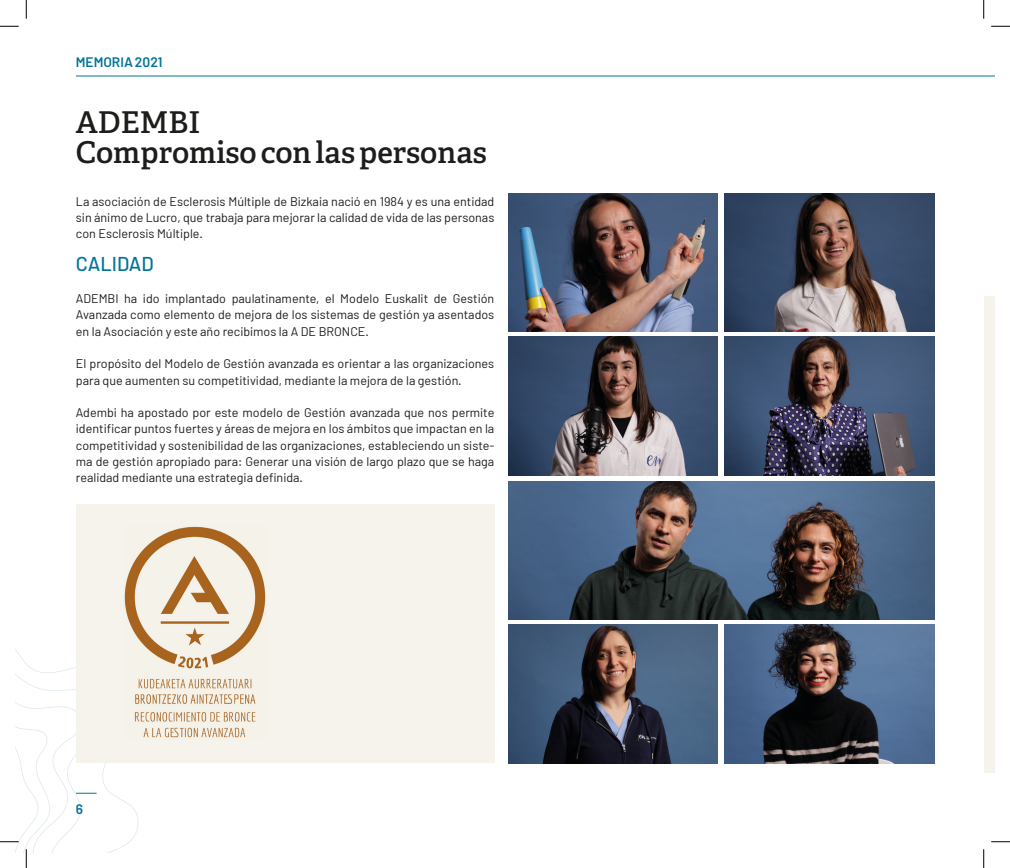
<style>
.page{position:relative;width:1010px;height:868px;background:#fff}
.page>*{position:absolute;margin:0;border:0;box-sizing:border-box;transform-origin:0 0}
.t1{font:600 30px/30px "Adelle";color:#1d1d1b}
.t2{font:500 20px "Barlow";color:#007499}
.t3{font:600 13.75px "Barlow";color:#007499}
.t4{font:12.5px/16.2px "Barlow";color:#1d1d1b;text-align:justify}
</style>
<div class="page">
<svg style="left:16px;top:650px;width:123px;height:202px"></svg>
<hr style="left:76px;top:76px;width:918px;height:1px;background:#007499">
<svg style="left:76px;top:792px;width:21px;height:1px"></svg>
<div style="left:76px;top:505px;width:418px;height:258px;background:#f5f3eb"></div>
<img style="left:124px;top:526px;width:142px;height:212px">
<img style="left:508px;top:193px;width:209px;height:138px">
<img style="left:508px;top:337px;width:209px;height:138px">
<img style="left:724px;top:193px;width:209px;height:138px">
<img style="left:724px;top:337px;width:209px;height:138px">
<img style="left:508px;top:481px;width:425px;height:138px">
<img style="left:508px;top:624px;width:209px;height:139px">
<img style="left:724px;top:624px;width:209px;height:139px">
<div style="left:983px;top:296px;width:11px;height:476px;background:#f5f3eb"></div>
<svg style="left:0;top:25px;width:19px;height:2px"></svg>
<svg style="left:991px;top:25px;width:18px;height:2px"></svg>
<svg style="left:0;top:840px;width:19px;height:2px"></svg>
<svg style="left:991px;top:841px;width:18px;height:1px"></svg>
<svg style="left:25px;top:0;width:2px;height:19px"></svg>
<svg style="left:25px;top:849px;width:2px;height:18px"></svg>
<svg style="left:983px;top:0;width:1px;height:19px"></svg>
<svg style="left:983px;top:849px;width:1px;height:18px"></svg>
<p class="t3" style="left:76px;top:53px;width:88px">MEMORIA 2021</p>
<h1 class="t1" style="left:76px;top:108px;width:412px">ADEMBI<br>Compromiso con las personas</h1>
<p class="t4" style="left:76px;top:193px;width:420px">La asociación de Esclerosis Múltiple de Bizkaia nació en 1984 y es una entidad sin ánimo de Lucro, que trabaja para mejorar la calidad de vida de las personas con Esclerosis Múltiple.</p>
<h2 class="t2" style="left:76px;top:251px;width:79px">CALIDAD</h2>
<p class="t4" style="left:76px;top:290px;width:420px">ADEMBI ha ido implantado paulatinamente, el Modelo Euskalit de Gestión Avanzada como elemento de mejora de los sistemas de gestión ya asentados en la Asociación y este año recibimos la A DE BRONCE.</p>
<p class="t4" style="left:76px;top:355px;width:420px">El propósito del Modelo de Gestión avanzada es orientar a las organizaciones para que aumenten su competitividad, mediante la mejora de la gestión.</p>
<p class="t4" style="left:76px;top:404px;width:420px">Adembi ha apostado por este modelo de Gestión avanzada que nos permite identificar puntos fuertes y áreas de mejora en los ámbitos que impactan en la competitividad y sostenibilidad de las organizaciones, estableciendo un siste&shy;ma de gestión apropiado para: Generar una visión de largo plazo que se haga realidad mediante una estrategia definida.</p>
<p class="t3" style="left:76px;top:800px;width:9px">6</p>
</div>
